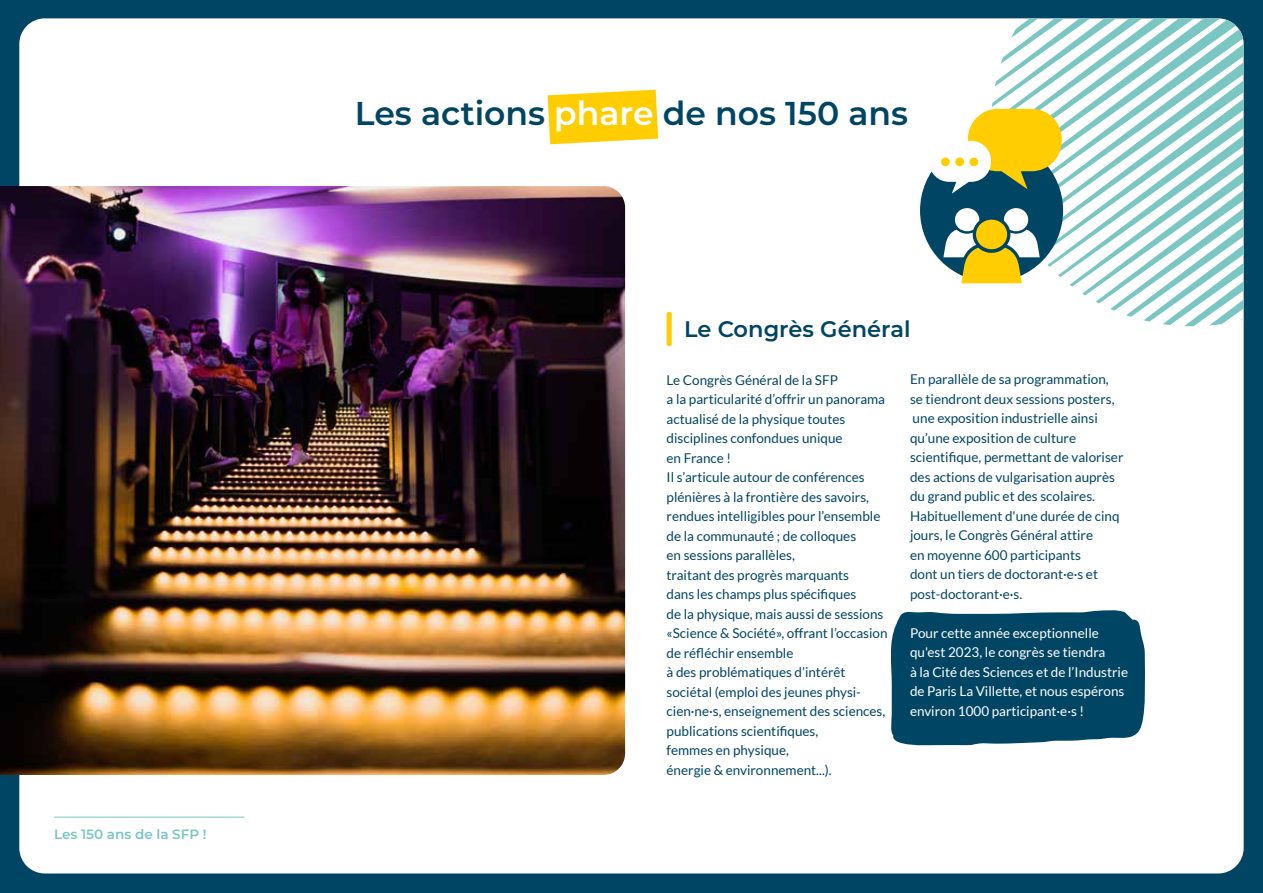
<style>
.page{position:relative;width:1263px;height:893px;background:#004563}
.page>*{position:absolute;margin:0;border:0;box-sizing:border-box;transform-origin:0 0}
.t1{font:600 33px "Montserrat";color:#004563}
.t2{font:600 22.5px "Montserrat";color:#004563}
.t3{font:13.5px/19.5px "Lato";color:#004563}
.t4{font:13.5px/19.5px "Lato";color:#fff}
.t5{font:600 13.5px "Montserrat";color:#79c6c3}
.s1{color:#fff}
</style>
<div class="page">
<div style="left:19px;top:18px;width:1225px;height:855px;background:#fff;border-radius:26px"></div>
<hr style="left:54px;top:817px;width:190px;height:1px;background:#79c6c3">
<img style="left:0;top:186px;width:625px;height:589px">
<div style="left:920px;top:139px;width:143px;height:143px;background:#004563;border-radius:50%"></div>
<svg style="left:929px;top:18px;width:315px;height:308px"></svg>
<div style="left:941px;top:158px;width:9px;height:8px;background:#ffcd02;border-radius:50%"></div>
<div style="left:955px;top:158px;width:9px;height:8px;background:#ffcd02;border-radius:50%"></div>
<div style="left:969px;top:158px;width:9px;height:8px;background:#ffcd02;border-radius:50%"></div>
<svg style="left:891px;top:610px;width:254px;height:136px;background:#10516d"></svg>
<svg style="left:666px;top:312px;width:6px;height:34px"></svg>
<svg style="left:548px;top:90px;width:110px;height:54px;background:#ffd21d"></svg>
<p class="t5" style="left:54px;top:825px;width:154px">Les 150 ans de la SFP !</p>
<h1 class="t1" style="left:355px;top:90px;width:555px">Les actions <span class="s1">phare</span> de nos 150 ans</h1>
<h2 class="t2" style="left:684px;top:313px;width:228px">Le Congrès Général</h2>
<p class="t3" style="left:666px;top:370px;width:222px">Le Congrès Général de la SFP<br>a la particularité d’offrir un panorama actualisé de la physique toutes disciplines confondues unique<br>en France !<br>Il s’articule autour de conférences plénières à la frontière des savoirs, rendues intelligibles pour l’ensemble de la communauté ; de colloques<br>en sessions parallèles,<br>traitant des progrès marquants<br>dans les champs plus spécifiques<br>de la physique, mais aussi de sessions «Science &amp; Société», offrant l’occasion de réfléchir ensemble<br>à des problématiques d’intérêt sociétal (emploi des jeunes physi&shy;cien·ne·s, enseignement des sciences, publications scientifiques,<br>femmes en physique,<br>énergie &amp; environnement...).</p>
<p class="t3" style="left:910px;top:370px;width:215px">En parallèle de sa programmation, se tiendront deux sessions posters, une exposition industrielle ainsi qu’une exposition de culture scientifique, permettant de valoriser des actions de vulgarisation auprès du grand public et des scolaires.<br>Habituellement d'une durée de cinq jours, le Congrès Général attire<br>en moyenne 600 participants<br>dont un tiers de doctorant·e·s et post-doctorant·e·s.</p>
<p class="t4" style="left:910px;top:623px;width:220px">Pour cette année exceptionnelle qu'est 2023, le congrès se tiendra<br>à la Cité des Sciences et de l’Industrie de Paris La Villette, et nous espérons environ 1000 participant·e·s !</p>
</div>
